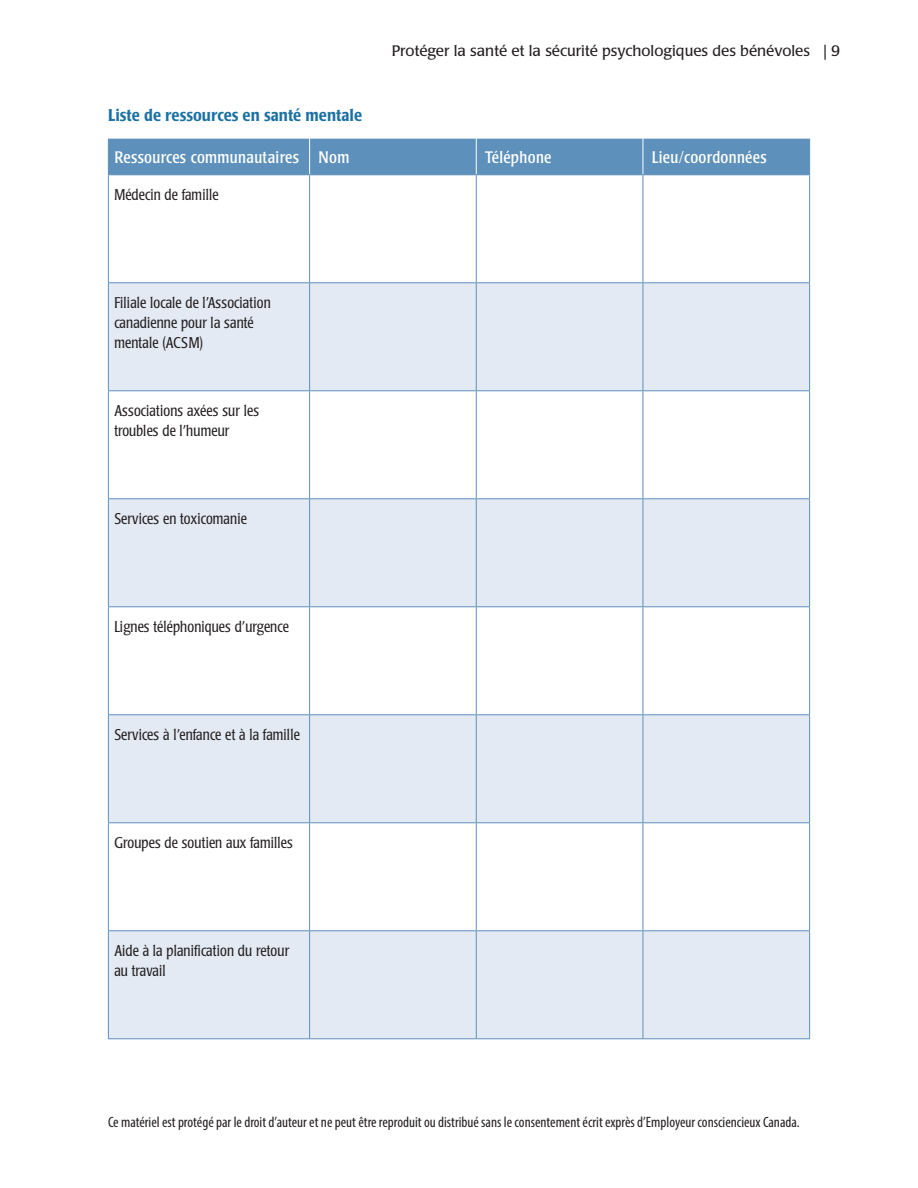
<style>
.page{position:relative;width:918px;height:1188px;background:#fff}
.page>*{position:absolute;margin:0;border:0;box-sizing:border-box;transform-origin:0 0}
.IWR_H2_TBonly_French{font:500 condensed 16.8px "Poppl Laudatio";color:#1b71a3}
.IWR_TableColHeads{font:condensed 16.5px "Poppl Laudatio";letter-spacing:.02em;color:#fff}
.IWR_TableText{font:300 condensed 15.3px/20.2px "Poppl Laudatio";letter-spacing:.01em;color:#231f20}
.t1{font:condensed 15px "Myriad Pro";color:#231f20}
.t2{font:15px "Poppl Laudatio";color:#231f20}
</style>
<div class="page">
<div style="left:109px;top:139px;width:700px;height:35px;background:#5d90ba"></div>
<svg style="left:109px;top:283px;width:700px;height:755px;fill:#e3eaf3"></svg>
<hr style="left:643px;top:139px;width:1px;height:35px;background:#fff">
<hr style="left:309px;top:139px;width:1px;height:35px;background:#fff">
<hr style="left:476px;top:139px;width:1px;height:35px;background:#fff">
<hr style="left:108px;top:139px;width:1px;height:35px;background:#5d90ba">
<hr style="left:809px;top:139px;width:1px;height:35px;background:#5d90ba">
<hr style="left:108px;top:174px;width:202px;height:1px;background:#5d90ba">
<hr style="left:310px;top:174px;width:166px;height:1px;background:#5d90ba">
<hr style="left:476px;top:174px;width:167px;height:1px;background:#5d90ba">
<hr style="left:643px;top:174px;width:167px;height:1px;background:#5d90ba">
<hr style="left:108px;top:175px;width:1px;height:107px;background:#5d90ba">
<hr style="left:309px;top:175px;width:1px;height:107px;background:#5d90ba">
<hr style="left:476px;top:175px;width:1px;height:107px;background:#5d90ba">
<hr style="left:643px;top:175px;width:1px;height:107px;background:#5d90ba">
<hr style="left:809px;top:175px;width:1px;height:107px;background:#5d90ba">
<hr style="left:108px;top:282px;width:202px;height:1px;background:#5d90ba">
<hr style="left:108px;top:283px;width:1px;height:107px;background:#5d90ba">
<hr style="left:310px;top:282px;width:166px;height:1px;background:#5d90ba">
<hr style="left:309px;top:283px;width:1px;height:107px;background:#5d90ba">
<hr style="left:476px;top:282px;width:167px;height:1px;background:#5d90ba">
<hr style="left:476px;top:283px;width:1px;height:107px;background:#5d90ba">
<hr style="left:643px;top:282px;width:167px;height:1px;background:#5d90ba">
<hr style="left:643px;top:283px;width:1px;height:107px;background:#5d90ba">
<hr style="left:809px;top:283px;width:1px;height:107px;background:#5d90ba">
<hr style="left:108px;top:390px;width:202px;height:1px;background:#5d90ba">
<hr style="left:108px;top:391px;width:1px;height:107px;background:#5d90ba">
<hr style="left:310px;top:390px;width:166px;height:1px;background:#5d90ba">
<hr style="left:309px;top:391px;width:1px;height:107px;background:#5d90ba">
<hr style="left:476px;top:390px;width:167px;height:1px;background:#5d90ba">
<hr style="left:476px;top:391px;width:1px;height:107px;background:#5d90ba">
<hr style="left:643px;top:390px;width:167px;height:1px;background:#5d90ba">
<hr style="left:643px;top:391px;width:1px;height:107px;background:#5d90ba">
<hr style="left:809px;top:391px;width:1px;height:107px;background:#5d90ba">
<hr style="left:108px;top:498px;width:202px;height:1px;background:#5d90ba">
<hr style="left:108px;top:499px;width:1px;height:107px;background:#5d90ba">
<hr style="left:310px;top:498px;width:166px;height:1px;background:#5d90ba">
<hr style="left:309px;top:499px;width:1px;height:107px;background:#5d90ba">
<hr style="left:476px;top:498px;width:167px;height:1px;background:#5d90ba">
<hr style="left:476px;top:499px;width:1px;height:107px;background:#5d90ba">
<hr style="left:643px;top:498px;width:167px;height:1px;background:#5d90ba">
<hr style="left:643px;top:499px;width:1px;height:107px;background:#5d90ba">
<hr style="left:809px;top:499px;width:1px;height:107px;background:#5d90ba">
<hr style="left:108px;top:606px;width:202px;height:1px;background:#5d90ba">
<hr style="left:108px;top:607px;width:1px;height:107px;background:#5d90ba">
<hr style="left:310px;top:606px;width:166px;height:1px;background:#5d90ba">
<hr style="left:309px;top:607px;width:1px;height:107px;background:#5d90ba">
<hr style="left:476px;top:606px;width:167px;height:1px;background:#5d90ba">
<hr style="left:476px;top:607px;width:1px;height:107px;background:#5d90ba">
<hr style="left:643px;top:606px;width:167px;height:1px;background:#5d90ba">
<hr style="left:643px;top:607px;width:1px;height:107px;background:#5d90ba">
<hr style="left:809px;top:607px;width:1px;height:107px;background:#5d90ba">
<hr style="left:108px;top:714px;width:202px;height:1px;background:#5d90ba">
<hr style="left:108px;top:715px;width:1px;height:107px;background:#5d90ba">
<hr style="left:310px;top:714px;width:166px;height:1px;background:#5d90ba">
<hr style="left:309px;top:715px;width:1px;height:107px;background:#5d90ba">
<hr style="left:476px;top:714px;width:167px;height:1px;background:#5d90ba">
<hr style="left:476px;top:715px;width:1px;height:107px;background:#5d90ba">
<hr style="left:643px;top:714px;width:167px;height:1px;background:#5d90ba">
<hr style="left:643px;top:715px;width:1px;height:107px;background:#5d90ba">
<hr style="left:809px;top:715px;width:1px;height:107px;background:#5d90ba">
<hr style="left:108px;top:822px;width:202px;height:1px;background:#5d90ba">
<hr style="left:108px;top:823px;width:1px;height:107px;background:#5d90ba">
<hr style="left:310px;top:822px;width:166px;height:1px;background:#5d90ba">
<hr style="left:309px;top:823px;width:1px;height:107px;background:#5d90ba">
<hr style="left:476px;top:822px;width:167px;height:1px;background:#5d90ba">
<hr style="left:476px;top:823px;width:1px;height:107px;background:#5d90ba">
<hr style="left:643px;top:822px;width:167px;height:1px;background:#5d90ba">
<hr style="left:643px;top:823px;width:1px;height:107px;background:#5d90ba">
<hr style="left:809px;top:823px;width:1px;height:107px;background:#5d90ba">
<hr style="left:108px;top:930px;width:202px;height:1px;background:#5d90ba">
<hr style="left:108px;top:931px;width:1px;height:107px;background:#5d90ba">
<hr style="left:310px;top:930px;width:166px;height:1px;background:#5d90ba">
<hr style="left:309px;top:931px;width:1px;height:107px;background:#5d90ba">
<hr style="left:476px;top:930px;width:167px;height:1px;background:#5d90ba">
<hr style="left:476px;top:931px;width:1px;height:107px;background:#5d90ba">
<hr style="left:643px;top:930px;width:167px;height:1px;background:#5d90ba">
<hr style="left:643px;top:931px;width:1px;height:107px;background:#5d90ba">
<hr style="left:809px;top:931px;width:1px;height:107px;background:#5d90ba">
<hr style="left:108px;top:1038px;width:202px;height:1px;background:#5d90ba">
<hr style="left:310px;top:1038px;width:166px;height:1px;background:#5d90ba">
<hr style="left:476px;top:1038px;width:167px;height:1px;background:#5d90ba">
<hr style="left:643px;top:1038px;width:167px;height:1px;background:#5d90ba">
<p class="t2" style="left:392px;top:43px;width:450px">Protéger la santé et la sécurité psychologiques des bénévoles | 9</p>
<p class="IWR_H2_TBonly_French" style="left:108px;top:105px;width:256px">Liste de ressources en santé mentale</p>
<p class="IWR_TableColHeads" style="left:114px;top:148px;width:186px">Ressources communautaires</p>
<p class="IWR_TableColHeads" style="left:319px;top:148px;width:32px">Nom</p>
<p class="IWR_TableColHeads" style="left:485px;top:148px;width:68px">Téléphone</p>
<p class="IWR_TableColHeads" style="left:652px;top:148px;width:116px">Lieu/coordonnées</p>
<p class="IWR_TableText" style="left:114px;top:184px;width:106px">Médecin de famille</p>
<p class="IWR_TableText" style="left:114px;top:292px;width:158px">Filiale locale de l’Association canadienne pour la santé mentale (ACSM)</p>
<p class="IWR_TableText" style="left:114px;top:400px;width:146px">Associations axées sur les troubles de l’humeur</p>
<p class="IWR_TableText" style="left:114px;top:508px;width:134px">Services en toxicomanie</p>
<p class="IWR_TableText" style="left:114px;top:616px;width:176px">Lignes téléphoniques d’urgence</p>
<p class="IWR_TableText" style="left:114px;top:724px;width:187px">Services à l’enfance et à la famille</p>
<p class="IWR_TableText" style="left:114px;top:832px;width:180px">Groupes de soutien aux familles</p>
<p class="IWR_TableText" style="left:114px;top:940px;width:176px">Aide à la planification du retour au travail</p>
<p class="t1" style="left:108px;top:1113px;width:693px">Ce matériel est protégé par le droit d’auteur et ne peut être reproduit ou distribué sans le consentement écrit exprès d’Employeur consciencieux Canada.</p>
</div>
